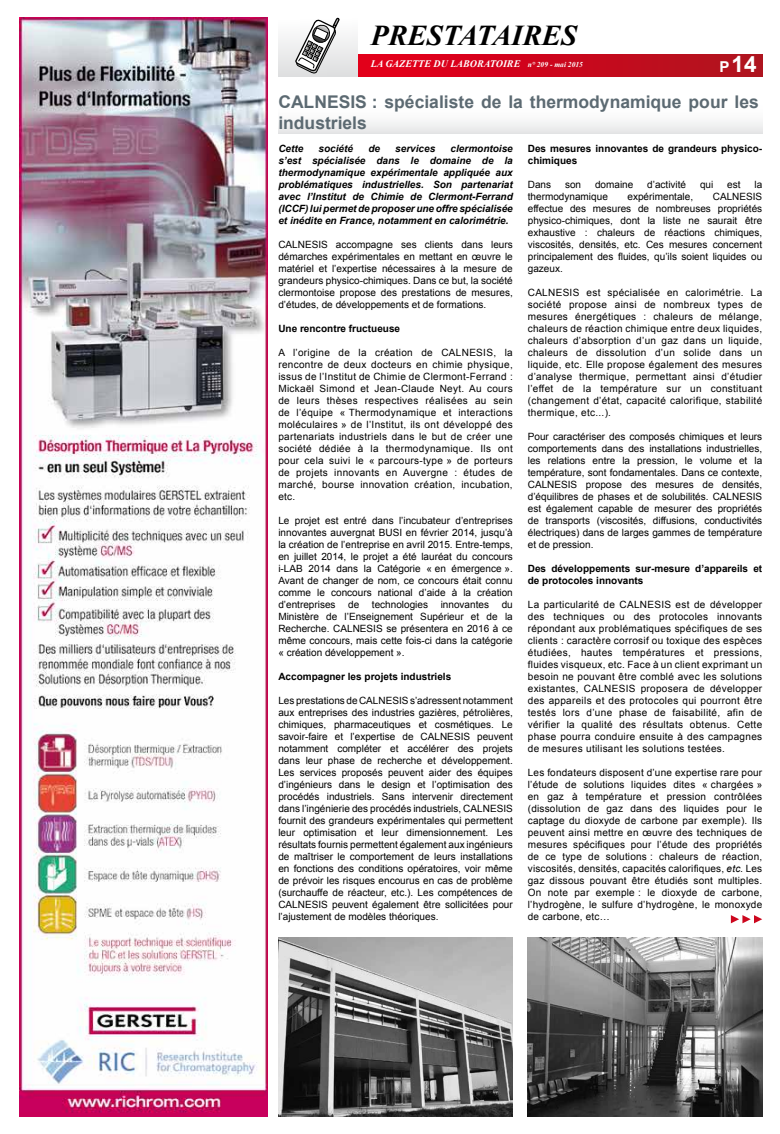
<style>
.page{position:relative;width:780px;height:1134px;background:#fff}
.page>*{position:absolute;margin:0;border:0;box-sizing:border-box;transform-origin:0 0}
.t1{font:italic 700 28.75px "Times New Roman";color:#000}
.t2{font:700 22.5px "Arial";color:#fff}
.t3{font:700 17.5px/21px "Arial";color:#5c6a72}
.t4{font:10px/12px "Arial";color:#000;text-align:justify}
.t5{font:italic 700 10px/12px "Arial";color:#000;text-align:justify}
.t6{font:700 10px/12px "Arial";color:#000}
.t7{font:italic 700 10px "Times New Roman";color:#fff}
.s1{font-size:7.5px}
.s2{font-size:15px}
.s3{font-style:italic}
</style>
<div class="page">
<svg style="left:278px;top:122px;width:484px;height:12px"></svg>
<img style="left:19px;top:18px;width:249px;height:1098px">
<div style="left:357px;top:54px;width:405px;height:23px;background:linear-gradient(to right,#e7001a,#af141f)"></div>
<div style="left:278px;top:18px;width:79px;height:59px;background:linear-gradient(to bottom,#fff,#dddedf)"></div>
<svg style="left:294px;top:18px;width:46px;height:56px"></svg>
<img style="left:278px;top:937px;width:235px;height:179px">
<img style="left:528px;top:937px;width:234px;height:179px">
<svg style="left:730px;top:915px;width:32px;height:8px"></svg>
<h1 class="t1" style="left:371px;top:16px;width:208px">PRESTATAIRES</h1>
<p class="t7" style="left:370px;top:57px;width:214px">LA GAZETTE DU LABORATOIRE <span class="s1">n° 209 - mai 2015</span></p>
<h2 class="t2" style="left:719px;top:49px;width:39px"><span class="s2">P</span>14</h2>
<h3 class="t3" style="left:278px;top:92px;width:482px">CALNESIS : spécialiste de la thermodynamique pour les industriels</h3>
<p class="t5" style="left:278px;top:143px;width:26px">Cette</p>
<p class="t5" style="left:318px;top:143px;width:36px">société</p>
<p class="t5" style="left:368px;top:143px;width:13px">de</p>
<p class="t5" style="left:395px;top:143px;width:42px">services</p>
<p class="t5" style="left:278px;top:143px;width:236px;text-indent:172px">clermontoise s’est spécialisée dans le domaine de la thermodynamique expérimentale appliquée aux problématiques industrielles. Son partenariat avec l’Institut de Chimie de Clermont-Ferrand (ICCF) lui permet de proposer une offre spécialisée et inédite en France, notamment en calorimétrie.</p>
<p class="t4" style="left:278px;top:239px;width:236px">CALNESIS accompagne ses clients dans leurs démarches expérimentales en mettant en œuvre le matériel et l’expertise nécessaires à la mesure de grandeurs physico-chimiques. Dans ce but, la société clermontoise propose des prestations de mesures, d’études, de développements et de formations.</p>
<p class="t6" style="left:278px;top:323px;width:123px">Une rencontre fructueuse</p>
<p class="t4" style="left:278px;top:347px;width:236px">A l’origine de la création de CALNESIS, la rencontre de deux docteurs en chimie physique, issus de l’Institut de Chimie de Clermont-Ferrand :<br>Mickaël Simond et Jean-Claude Neyt. Au cours de leurs thèses respectives réalisées au sein de l’équipe « Thermodynamique et interactions moléculaires » de l’Institut, ils ont développé des partenariats industriels dans le but de créer une société dédiée à la thermodynamique. Ils ont pour cela suivi le « parcours-type » de porteurs de projets innovants en Auvergne : études de marché, bourse innovation création, incubation, etc.</p>
<p class="t4" style="left:278px;top:515px;width:236px">Le projet est entré dans l’incubateur d’entreprises innovantes auvergnat BUSI en février 2014, jusqu’à la création de l’entreprise en avril 2015. Entre-temps, en juillet 2014, le projet a été lauréat du concours i-LAB 2014 dans la Catégorie « en émergence ».<br>Avant de changer de nom, ce concours était connu comme le concours national d’aide à la création d’entreprises</p>
<p class="t4" style="left:278px;top:599px;width:236px;text-indent:223px">du Ministère de l’Enseignement Supérieur et de la Recherche. CALNESIS se présentera en 2016 à ce même concours, mais cette fois-ci dans la catégorie « création développement ».</p>
<p class="t6" style="left:278px;top:671px;width:174px">Accompagner les projets industriels</p>
<p class="t4" style="left:278px;top:695px;width:236px">Les prestations de CALNESIS s’adressent notamment aux entreprises des industries gazières, pétrolières, chimiques, pharmaceutiques et cosmétiques. Le savoir-faire et l’expertise de CALNESIS peuvent notamment compléter et accélérer des projets dans leur phase de recherche et développement.<br>Les services proposés peuvent aider des équipes d’ingénieurs dans le design et l’optimisation des procédés industriels. Sans intervenir directement dans l’ingénierie des procédés industriels, CALNESIS fournit des grandeurs expérimentales qui permettent leur optimisation et leur dimensionnement. Les résultats fournis permettent également aux ingénieurs de maîtriser le comportement de leurs installations en fonctions des conditions opératoires, voir même de prévoir les risques encourus en cas de problème (surchauffe de réacteur, etc.). Les compétences de CALNESIS peuvent également être sollicitées pour l’ajustement de modèles théoriques.</p>
<p class="t4" style="left:348px;top:599px;width:13px">de</p>
<p class="t4" style="left:372px;top:599px;width:58px">technologies</p>
<p class="t4" style="left:440px;top:599px;width:50px">innovantes</p>
<p class="t6" style="left:528px;top:143px;width:236px">Des mesures innovantes de grandeurs physico&shy;chimiques</p>
<p class="t4" style="left:528px;top:179px;width:25px">Dans</p>
<p class="t4" style="left:565px;top:179px;width:18px">son</p>
<p class="t4" style="left:595px;top:179px;width:40px">domaine</p>
<p class="t4" style="left:647px;top:179px;width:40px">d’activité</p>
<p class="t4" style="left:700px;top:179px;width:15px">qui</p>
<p class="t4" style="left:727px;top:179px;width:15px">est</p>
<p class="t4" style="left:754px;top:179px;width:9px">la</p>
<p class="t4" style="left:528px;top:191px;width:82px">thermodynamique</p>
<p class="t4" style="left:627px;top:191px;width:67px">expérimentale,</p>
<p class="t4" style="left:528px;top:191px;width:236px;text-indent:185px">CALNESIS effectue des mesures de nombreuses propriétés physico-chimiques, dont la liste ne saurait être exhaustive : chaleurs de réactions chimiques, viscosités, densités, etc. Ces mesures concernent principalement des fluides, qu’ils soient liquides ou gazeux.</p>
<p class="t4" style="left:528px;top:287px;width:236px">CALNESIS est spécialisée en calorimétrie. La société propose ainsi de nombreux types de mesures énergétiques : chaleurs de mélange, chaleurs de réaction chimique entre deux liquides, chaleurs d’absorption d’un gaz dans un liquide, chaleurs de dissolution d’un solide dans un liquide, etc. Elle propose également des mesures d’analyse thermique, permettant ainsi d’étudier l’effet de la température sur un constituant (changement d’état, capacité calorifique, stabilité thermique, etc...).</p>
<p class="t4" style="left:528px;top:431px;width:236px">Pour caractériser des composés chimiques et leurs comportements dans des installations industrielles, les relations entre la pression, le volume et la température, sont fondamentales. Dans ce contexte, CALNESIS propose des mesures de densités, d’équilibres de phases et de solubilités. CALNESIS est également capable de mesurer des propriétés de transports (viscosités, diffusions, conductivités électriques) dans de larges gammes de température et de pression.</p>
<p class="t6" style="left:528px;top:563px;width:236px">Des développements sur-mesure d’appareils et de protocoles innovants</p>
<p class="t4" style="left:528px;top:599px;width:236px">La particularité de CALNESIS est de développer des techniques ou des protocoles innovants répondant aux problématiques spécifiques de ses clients : caractère corrosif ou toxique des espèces étudiées, hautes températures et pressions, fluides visqueux, etc. Face à un client exprimant un besoin ne pouvant être comblé avec les solutions existantes, CALNESIS proposera de développer des appareils et des protocoles qui pourront être testés lors d’une phase de faisabilité, afin de vérifier la qualité des résultats obtenus. Cette phase pourra conduire ensuite à des campagnes de mesures utilisant les solutions testées.</p>
<p class="t4" style="left:528px;top:767px;width:236px">Les fondateurs disposent d’une expertise rare pour l’étude de solutions liquides dites « chargées » en gaz à température et pression contrôlées (dissolution de gaz dans des liquides pour le captage du dioxyde de carbone par exemple). Ils peuvent ainsi mettre en œuvre des techniques de mesures spécifiques pour l’étude des propriétés de ce type de solutions : chaleurs de réaction, viscosités, densités, capacités calorifiques, <span class="s3">etc.</span> Les gaz dissous pouvant être étudiés sont multiples.<br>On note par exemple : le dioxyde de carbone, l’hydrogène, le sulfure d’hydrogène, le monoxyde de carbone, etc…</p>
</div>
